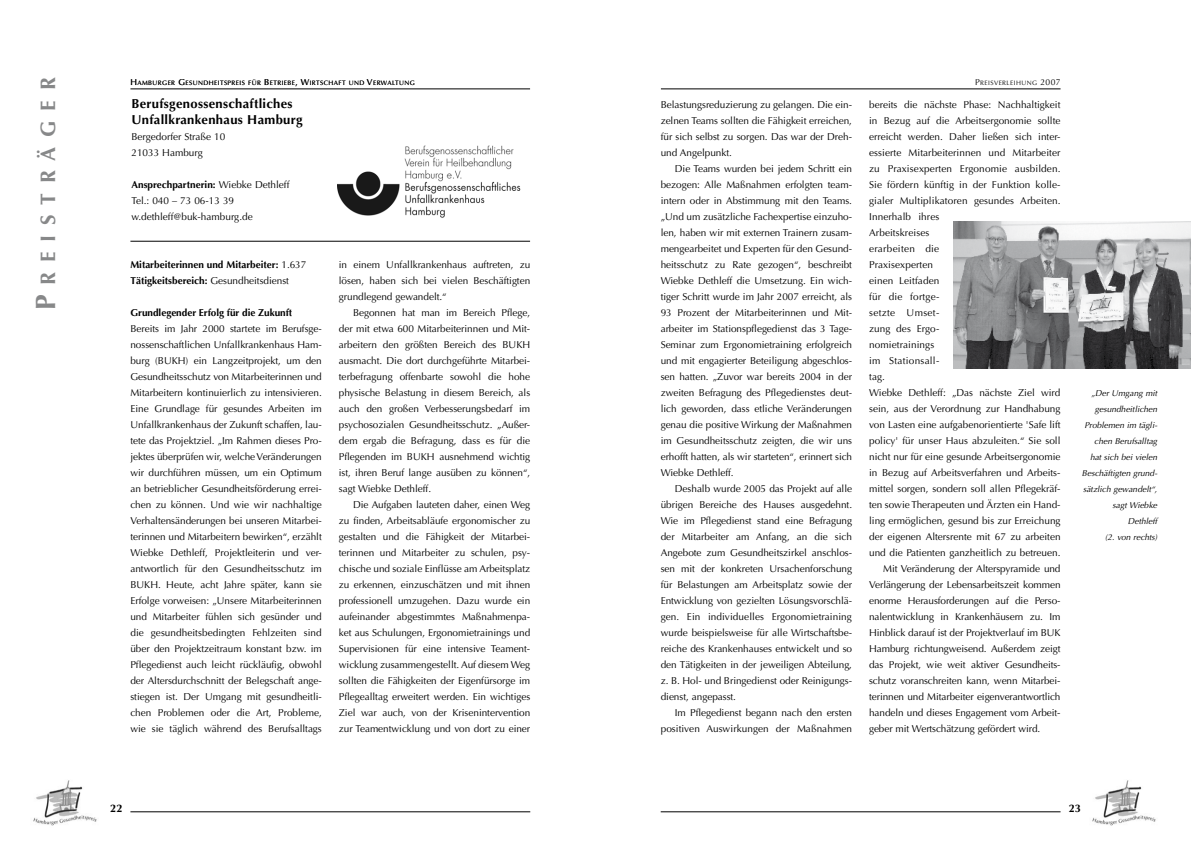
<style>
.page{position:relative;width:1191px;height:842px;background:#fff}
.page>*{position:absolute;margin:0;border:0;box-sizing:border-box;transform-origin:0 0}
.t1{font:700 21px "Optima";letter-spacing:.465em;color:#878889}
.t2{font:700 13px/16px "Optima";letter-spacing:.025em;color:#000}
.t3{font:700 11px "Optima";color:#000}
.t4{font:10px/16px "Optima";letter-spacing:-.005em;color:#000;text-align:justify}
.t5{font:700 10px/16px "Optima";letter-spacing:-.005em;color:#000}
.t6{font:10px "Optima";letter-spacing:.015em;color:#000}
.t7{font:10px "Optima";letter-spacing:.03em;color:#000}
.t8{font:10px "Optima";letter-spacing:.025em;color:#000}
.t9{font:10px "Optima";letter-spacing:.02em;color:#000}
.t10{font:italic 8.5px/16px "Optima";color:#000;text-align:right}
.t11{font:6.4px "Optima";letter-spacing:.065em;color:#000}
.s1{font-size:28px}
.s2{font-size:8.5px}
.s3{font-weight:700}
.s4{font-weight:400}
</style>
<div class="page">
<img style="left:33px;top:780px;width:64px;height:46px">
<hr style="left:130px;top:89px;width:400px;height:1px;background:#000">
<hr style="left:130px;top:811px;width:400px;height:1px;background:#000">
<img style="left:1092px;top:780px;width:64px;height:46px">
<img style="left:953px;top:221px;width:238px;height:147px">
<img style="left:337px;top:145px;width:184px;height:73px">
<hr style="left:130px;top:241px;width:400px;height:1px;background:#000">
<hr style="left:661px;top:89px;width:399px;height:1px;background:#000">
<hr style="left:660px;top:811px;width:400px;height:1px;background:#000">
<h1 class="t1" style="left:36px;top:310px;width:234px;rotate:-90deg"><span class="s1">P</span>reisträger</h1>
<p class="t11" style="left:130px;top:79px;width:286px"><span class="s2">H</span>amburger <span class="s2">G</span> esundheitspreis für <span class="s2">B</span> etriebe<span class="s2">, W</span>irtschaft und <span class="s2">V</span>erwaltung</p>
<h2 class="t2" style="left:131px;top:95px;width:173px">Berufsgenossenschaftliches<br>Unfallkrankenhaus Hamburg</h2>
<p class="t4" style="left:131px;top:128px;width:95px">Bergedorfer Straße 10<br>21033 Hamburg</p>
<p class="t4" style="left:131px;top:176px;width:159px;text-align:left"><span class="s3">Ansprechpartnerin:</span> Wiebke Dethleff<br>Tel.: 040 – 73 06-13 39 w.dethleff@buk-hamburg.de</p>
<p class="t5" style="left:130px;top:256px;width:177px">Mitarbeiterinnen und Mitarbeiter: <span class="s4">1.637<br></span>Tätigkeitsbereich: <span class="s4">Gesundheitsdienst</span></p>
<p class="t5" style="left:130px;top:304px;width:163px">Grundlegender Erfolg für die Zukunft</p>
<p class="t4" style="left:130px;top:320px;width:193px">Bereits im Jahr 2000 startete im Berufsge&shy;nossenschaftlichen Unfallkrankenhaus Ham&shy;burg (BUKH) ein Langzeitprojekt, um den Gesundheitsschutz von Mitarbeiterinnen und Mitarbeitern kontinuierlich zu intensivieren.<br>Eine Grundlage für gesundes Arbeiten im Unfallkrankenhaus der Zukunft schaffen, lau&shy;tete das Projektziel. „Im Rahmen dieses Pro&shy;jektes überprüfen wir, welche Veränderungen wir durchführen müssen, um ein Optimum an betrieblicher Gesundheitsförderung errei&shy;chen zu können. Und wie wir nachhaltige Verhaltensänderungen bei unseren Mitarbei&shy;terinnen und Mitarbeitern bewirken“, erzählt Wiebke Dethleff, Projektleiterin und ver&shy;antwortlich für den Gesundheitsschutz im BUKH. Heute, acht Jahre später, kann sie Erfolge vorweisen: „Unsere Mitarbeiterinnen und Mitarbeiter fühlen sich gesünder und die gesundheitsbedingten Fehlzeiten sind über den Projektzeitraum konstant bzw. im Pflegedienst auch leicht rückläufig, obwohl der Altersdurchschnitt der Belegschaft ange&shy;stiegen ist. Der Umgang mit gesundheitli&shy;chen Problemen oder die Art, Probleme, wie sie täglich während des Berufsalltags</p>
<p class="t4" style="left:339px;top:256px;width:193px">in einem Unfallkrankenhaus auftreten, zu lösen, haben sich bei vielen Beschäftigten grundlegend gewandelt.“</p>
<p class="t4" style="left:339px;top:304px;width:193px;text-indent:14px">Begonnen hat man im Bereich Pflege, der mit etwa 600 Mitarbeiterinnen und Mit&shy;arbeitern den größten Bereich des BUKH ausmacht. Die dort durchgeführte Mitarbei&shy;terbefragung offenbarte sowohl die hohe physische Belastung in diesem Bereich, als auch den großen Verbesserungsbedarf im psychosozialen Gesundheitsschutz. „Außer&shy;dem ergab die Befragung, dass es für die Pflegenden im BUKH ausnehmend wichtig ist, ihren Beruf lange ausüben zu können“, sagt Wiebke Dethleff.</p>
<p class="t4" style="left:339px;top:496px;width:193px;text-indent:14px">Die Aufgaben lauteten daher, einen Weg zu finden, Arbeitsabläufe ergonomischer zu gestalten und die Fähigkeit der Mitarbei&shy;terinnen und Mitarbeiter zu schulen, psy&shy;chische und soziale Einflüsse am Arbeitsplatz zu erkennen, einzuschätzen und mit ihnen professionell umzugehen. Dazu wurde ein aufeinander abgestimmtes Maßnahmenpa&shy;ket aus Schulungen, Ergonomietrainings und Supervisionen für eine intensive Teament&shy;wicklung zusammengestellt. Auf diesem Weg sollten die Fähigkeiten der Eigenfürsorge im Pflegealltag erweitert werden. Ein wichtiges Ziel war auch, von der Krisenintervention zur Teamentwicklung und von dort zu einer</p>
<p class="t3" style="left:110px;top:802px;width:14px">22</p>
<p class="t4" style="left:660px;top:96px;width:193px">Belastungsreduzierung zu gelangen. Die ein&shy;zelnen Teams sollten die Fähigkeit erreichen, für sich selbst zu sorgen. Das war der Dreh&shy;und Angelpunkt.</p>
<p class="t4" style="left:660px;top:160px;width:193px;text-align:left;text-indent:14px">Die Teams wurden bei jedem Schritt ein&shy;bezogen: Alle Maßnahmen erfolgten team&shy;intern oder in Abstimmung mit den Teams. „Und um zusätzliche Fachexpertise einzuho&shy;len, haben wir mit externen Trainern zusam&shy;mengearbeitet und Experten für den Gesund&shy;heitsschutz zu Rate gezogen“, beschreibt Wiebke Dethleff die Umsetzung. Ein wich&shy;tiger Schritt wurde im Jahr 2007 erreicht, als 93 Prozent der Mitarbeiterinnen und Mit&shy;arbeiter im Stationspflegedienst das 3 Tage-Seminar zum Ergonomietraining erfolgreich und mit engagierter Beteiligung abgeschlos&shy;sen hatten. „Zuvor war bereits 2004 in der zweiten Befragung des Pflegedienstes deut&shy;lich geworden, dass etliche Veränderungen genau die positive Wirkung der Maßnahmen im Gesundheitsschutz zeigten, die wir uns erhofft hatten, als wir starteten“, erinnert sich Wiebke Dethleff.</p>
<p class="t4" style="left:660px;top:480px;width:193px;text-indent:14px">Deshalb wurde 2005 das Projekt auf alle übrigen Bereiche des Hauses ausgedehnt.<br>Wie im Pflegedienst stand eine Befragung der Mitarbeiter am Anfang, an die sich Angebote zum Gesundheitszirkel anschlos&shy;sen mit der konkreten Ursachenforschung für Belastungen am Arbeitsplatz sowie der Entwicklung von gezielten Lösungsvorschlä&shy;gen. Ein individuelles Ergonomietraining wurde beispielsweise für alle Wirtschaftsbe&shy;reiche des Krankenhauses entwickelt und so den Tätigkeiten in der jeweiligen Abteilung, z. B. Hol- und Bringedienst oder Reinigungs&shy;dienst, angepasst.</p>
<p class="t4" style="left:660px;top:704px;width:193px;text-align:right">Im Pflegedienst begann nach den ersten positiven Auswirkungen der Maßnahmen</p>
<p class="t11" style="left:975px;top:79px;width:87px"><span class="s2">P</span>reisverleihung <span class="s2">2007</span></p>
<p class="t4" style="left:869px;top:96px;width:193px">bereits die nächste Phase: Nachhaltigkeit</p>
<p class="t4" style="left:869px;top:112px;width:193px">in Bezug auf die Arbeitsergonomie sollte</p>
<p class="t4" style="left:869px;top:128px;width:193px">erreicht werden. Daher ließen sich inter-</p>
<p class="t4" style="left:869px;top:144px;width:193px">essierte Mitarbeiterinnen und Mitarbeiter</p>
<p class="t6" style="left:869px;top:163px;width:193px">zu Praxisexperten Ergonomie ausbilden.</p>
<p class="t4" style="left:869px;top:176px;width:193px">Sie fördern künftig in der Funktion kolle-</p>
<p class="t4" style="left:869px;top:192px;width:193px">gialer Multiplikatoren gesundes Arbeiten.</p>
<p class="t4" style="left:869px;top:208px;width:72px">Innerhalb ihres</p>
<p class="t4" style="left:869px;top:224px;width:62px">Arbeitskreises</p>
<p class="t7" style="left:869px;top:243px;width:72px">erarbeiten die</p>
<p class="t4" style="left:869px;top:256px;width:65px">Praxisexperten</p>
<p class="t4" style="left:869px;top:272px;width:72px">einen Leitfaden</p>
<p class="t9" style="left:869px;top:291px;width:72px">für die fortge-</p>
<p class="t7" style="left:869px;top:307px;width:72px">setzte Umset-</p>
<p class="t4" style="left:869px;top:320px;width:71px">zung des Ergo-</p>
<p class="t4" style="left:869px;top:336px;width:67px">nomietrainings</p>
<p class="t8" style="left:869px;top:355px;width:71px">im Stationsall-</p>
<p class="t4" style="left:869px;top:368px;width:17px">tag.</p>
<p class="t4" style="left:869px;top:384px;width:193px">Wiebke Dethleff: „Das nächste Ziel wird</p>
<p class="t4" style="left:869px;top:400px;width:193px">sein, aus der Verordnung zur Handhabung</p>
<p class="t4" style="left:869px;top:416px;width:193px">von Lasten eine aufgabenorien-tierte 'Safe lift</p>
<p class="t4" style="left:869px;top:432px;width:193px">policy' für unser Haus abzuleiten.“ Sie soll</p>
<p class="t4" style="left:869px;top:448px;width:193px">nicht nur für eine gesunde Arbeitsergonomie</p>
<p class="t4" style="left:869px;top:464px;width:192px">in Bezug auf Arbeitsver-fahren und Ar-beits-</p>
<p class="t4" style="left:869px;top:480px;width:193px">mittel sorgen, sondern soll allen Pflegekräf-</p>
<p class="t4" style="left:869px;top:496px;width:193px">ten sowie Therapeuten und Ärzten ein Hand-</p>
<p class="t4" style="left:869px;top:512px;width:193px">ling ermöglichen, gesund bis zur Erreichung</p>
<p class="t4" style="left:869px;top:528px;width:193px">der eigenen Altersrente mit 67 zu arbeiten</p>
<p class="t4" style="left:869px;top:544px;width:193px">und die Patienten ganzheitlich zu betreuen.</p>
<p class="t4" style="left:883px;top:560px;width:179px">Mit Veränderung der Alterspyramide und</p>
<p class="t4" style="left:869px;top:576px;width:193px">Verlängerung der Lebensarbeitszeit kommen</p>
<p class="t4" style="left:869px;top:592px;width:193px">enorme Herausforderungen auf die Perso-</p>
<p class="t4" style="left:869px;top:608px;width:193px">nalentwicklung in Krankenhäusern zu. Im</p>
<p class="t4" style="left:869px;top:624px;width:193px">Hinblick darauf ist der Projektverlauf im BUK</p>
<p class="t4" style="left:869px;top:640px;width:193px">Hamburg richtungweisend. Außerdem zeigt</p>
<p class="t4" style="left:869px;top:656px;width:193px">das Projekt, wie weit aktiver Gesundheits-</p>
<p class="t4" style="left:869px;top:672px;width:193px">schutz voranschreiten kann, wenn Mitarbei-</p>
<p class="t4" style="left:869px;top:688px;width:193px">terinnen und Mitarbeiter eigenverantwortlich</p>
<p class="t4" style="left:869px;top:704px;width:193px">handeln und dieses Engagement vom Arbeit-</p>
<p class="t4" style="left:869px;top:720px;width:173px">geber mit Wertschätzung gefördert wird.</p>
<p class="t10" style="left:1082px;top:385px;width:77px">„Der Umgang mit gesundheitlichen<br>Problemen im tägli&shy;chen Berufsalltag hat sich bei vielen<br>Beschäftigten grund&shy;sätzlich gewandelt“, sagt Wiebke<br>Dethleff<br>(2. von rechts)</p>
<p class="t3" style="left:1068px;top:802px;width:13px">23</p>
</div>
